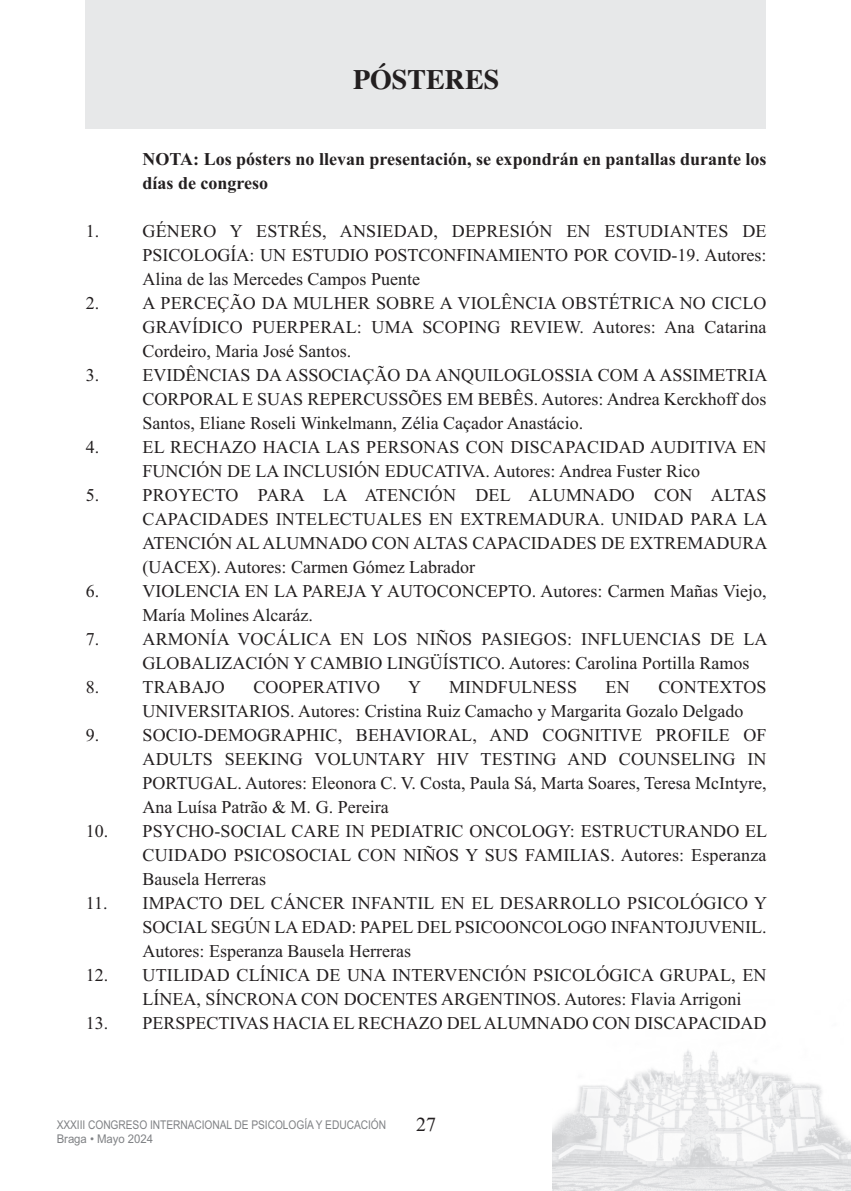
<style>
.page{position:relative;width:851px;height:1191px;background:#fff}
.page>*{position:absolute;margin:0;border:0;box-sizing:border-box;transform-origin:0 0}
.t1{font:700 28px "Times";color:#231f20}
.t2{font:20px "Times New Roman";color:#231f20}
.t3{font:18px/24px "Times New Roman";color:#231f20;text-align:justify}
.t4{font:700 18px/24px "Times New Roman";color:#231f20}
.t5{font:12px "Arial";letter-spacing:-.005em;color:#808285;scale:.85 1}
.t6{font:12px "Arial";letter-spacing:-.005em;color:#808285;scale:.95 1}
</style>
<div class="page">
<div style="left:85px;top:0;width:680px;height:128px;background:#e7e8e9"></div>
<img style="left:552px;top:1000px;width:298px;height:191px">
<h1 class="t1" style="left:353px;top:63px;width:148px">PÓSTERES</h1>
<p class="t4" style="left:142px;top:146px;width:625px">NOTA: Los pósters no llevan presentación, se expondrán en pantallas durante los días de congreso</p>
<p class="t3" style="left:142px;top:218px;width:625px;text-indent:-57px">1. GÉNERO Y ESTRÉS, ANSIEDAD, DEPRESIÓN EN ESTUDIANTES DE PSICOLOGÍA: UN ESTUDIO POSTCONFINAMIENTO POR COVID-19. Autores:<br>Alina de las Mercedes Campos Puente</p>
<p class="t3" style="left:142px;top:290px;width:625px;text-indent:-57px">2. A PERCEÇÃO DA MULHER SOBRE A VIOLÊNCIA OBSTÉTRICA NO CICLO GRAVÍDICO PUERPERAL: UMA SCOPING REVIEW. Autores: Ana Catarina Cordeiro, Maria José Santos.</p>
<p class="t3" style="left:142px;top:362px;width:626px;text-indent:-57px">3. EVIDÊNCIAS DA ASSOCIAÇÃO DA ANQUILOGLOSSIA COM A ASSIMETRIA CORPORAL E SUAS REPERCUSSÕES EM BEBÊS. Autores: Andrea Kerckhoff dos Santos, Eliane Roseli Winkelmann, Zélia Caçador Anastácio.</p>
<p class="t3" style="left:86px;top:434px;width:682px;text-align:center">4. EL RECHAZO HACIA LAS PERSONAS CON DISCAPACIDAD AUDITIVA EN<br>FUNCIÓN DE LA INCLUSIÓN EDUCATIVA. Autores: Andrea Fuster Rico</p>
<p class="t3" style="left:142px;top:482px;width:626px;text-indent:-57px">5. PROYECTO PARA LA ATENCIÓN DEL ALUMNADO CON ALTAS CAPACIDADES INTELECTUALES EN EXTREMADURA. UNIDAD PARA LA ATENCIÓN AL ALUMNADO CON ALTAS CAPACIDADES DE EXTREMADURA (UACEX). Autores: Carmen Gómez Labrador</p>
<p class="t3" style="left:142px;top:578px;width:625px;text-indent:-57px">6. VIOLENCIA EN LA PAREJA Y AUTOCONCEPTO. Autores: Carmen Mañas Viejo,<br>María Molines Alcaráz.</p>
<p class="t3" style="left:142px;top:626px;width:626px;text-indent:-57px">7. ARMONÍA VOCÁLICA EN LOS NIÑOS PASIEGOS: INFLUENCIAS DE LA<br>GLOBALIZACIÓN Y CAMBIO LINGÜÍSTICO. Autores: Carolina Portilla Ramos</p>
<p class="t3" style="left:86px;top:674px;width:140px">8. TRABAJO</p>
<p class="t3" style="left:253px;top:674px;width:128px">COOPERATIVO</p>
<p class="t3" style="left:408px;top:674px;width:14px">Y</p>
<p class="t3" style="left:449px;top:674px;width:129px">MINDFULNESS</p>
<p class="t3" style="left:605px;top:674px;width:26px">EN</p>
<p class="t3" style="left:142px;top:674px;width:625px;text-indent:516px">CONTEXTOS<br>UNIVERSITARIOS. Autores: Cristina Ruiz Camacho y Margarita Gozalo Delgado</p>
<p class="t3" style="left:142px;top:722px;width:625px;text-indent:-57px">9. SOCIO-DEMOGRAPHIC, BEHAVIORAL, AND COGNITIVE PROFILE OF ADULTS SEEKING VOLUNTARY HIV TESTING AND COUNSELING IN PORTUGAL. Autores: Eleonora C. V. Costa, Paula Sá, Marta Soares, Teresa McIntyre, Ana Luísa Patrão &amp; M. G. Pereira</p>
<p class="t3" style="left:142px;top:818px;width:626px;text-indent:-57px">10. PSYCHO-SOCIAL CARE IN PEDIATRIC ONCOLOGY: ESTRUCTURANDO EL CUIDADO PSICOSOCIAL CON NIÑOS Y SUS FAMILIAS. Autores: Esperanza Bausela Herreras</p>
<p class="t3" style="left:142px;top:890px;width:626px;text-indent:-57px">11. IMPACTO DEL CÁNCER INFANTIL EN EL DESARROLLO PSICOLÓGICO Y SOCIAL SEGÚN LA EDAD: PAPEL DEL PSICOONCOLOGO INFANTOJUVENIL.<br>Autores: Esperanza Bausela Herreras</p>
<p class="t3" style="left:142px;top:962px;width:625px;text-indent:-57px">12. UTILIDAD CLÍNICA DE UNA INTERVENCIÓN PSICOLÓGICA GRUPAL, EN<br>LÍNEA, SÍNCRONA CON DOCENTES ARGENTINOS. Autores: Flavia Arrigoni</p>
<p class="t3" style="left:86px;top:1010px;width:682px">13. PERSPECTIVAS HACIA EL RECHAZO DELALUMNADO CON DISCAPACIDAD</p>
<p class="t5" style="left:57px;top:1117px;width:389px">XXXIII CONGRESO INTERNACIONAL DE PSICOLOGÍA Y EDUCACIÓN</p>
<p class="t2" style="left:416px;top:1112px;width:21px">27</p>
<p class="t6" style="left:57px;top:1132px;width:103px">Braga • Mayo 2024</p>
</div>
